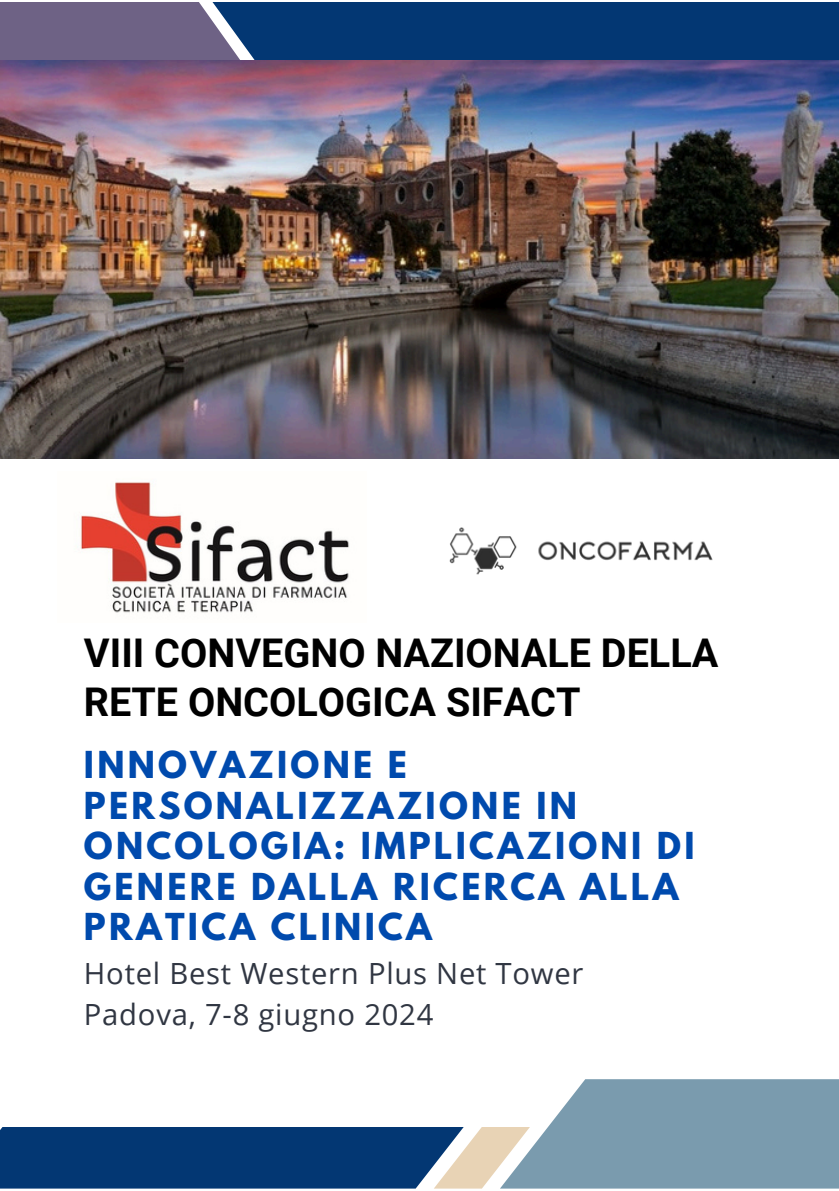
<style>
.page{position:relative;width:839px;height:1191px;background:#fff}
.page>*{position:absolute;margin:0;border:0;box-sizing:border-box;transform-origin:0 0}
.t1{font:700 39.6px/48.6px "Roboto";color:#000}
.t2{font:700 32.8px/40.4px "League Spartan";letter-spacing:.1em;color:#004aad}
.t3{font:29.2px/40.4px "Open Sans";letter-spacing:.025em;color:#303642}
</style>
<div class="page">
<img style="left:80px;top:482px;width:269px;height:131px">
<svg style="left:0;top:2px;width:838px;height:59px"></svg>
<svg style="left:0;top:1079px;width:838px;height:110px"></svg>
<img style="left:449px;top:527px;width:264px;height:48px">
<img style="left:0;top:61px;width:838px;height:397px">
<p class="t1" style="left:84px;top:629px;width:636px">VIII CONVEGNO NAZIONALE DELLA<br>RETE ONCOLOGICA SIFACT</p>
<h1 class="t2" style="left:84px;top:749px;width:612px">INNOVAZIONE E<br>PERSONALIZZAZIONE IN<br>ONCOLOGIA: IMPLICAZIONI DI<br>GENERE DALLA RICERCA ALLA<br>PRATICA CLINICA</h1>
<p class="t3" style="left:84px;top:953px;width:501px">Hotel Best Western Plus Net Tower<br>Padova, 7-8 giugno 2024</p>
</div>
